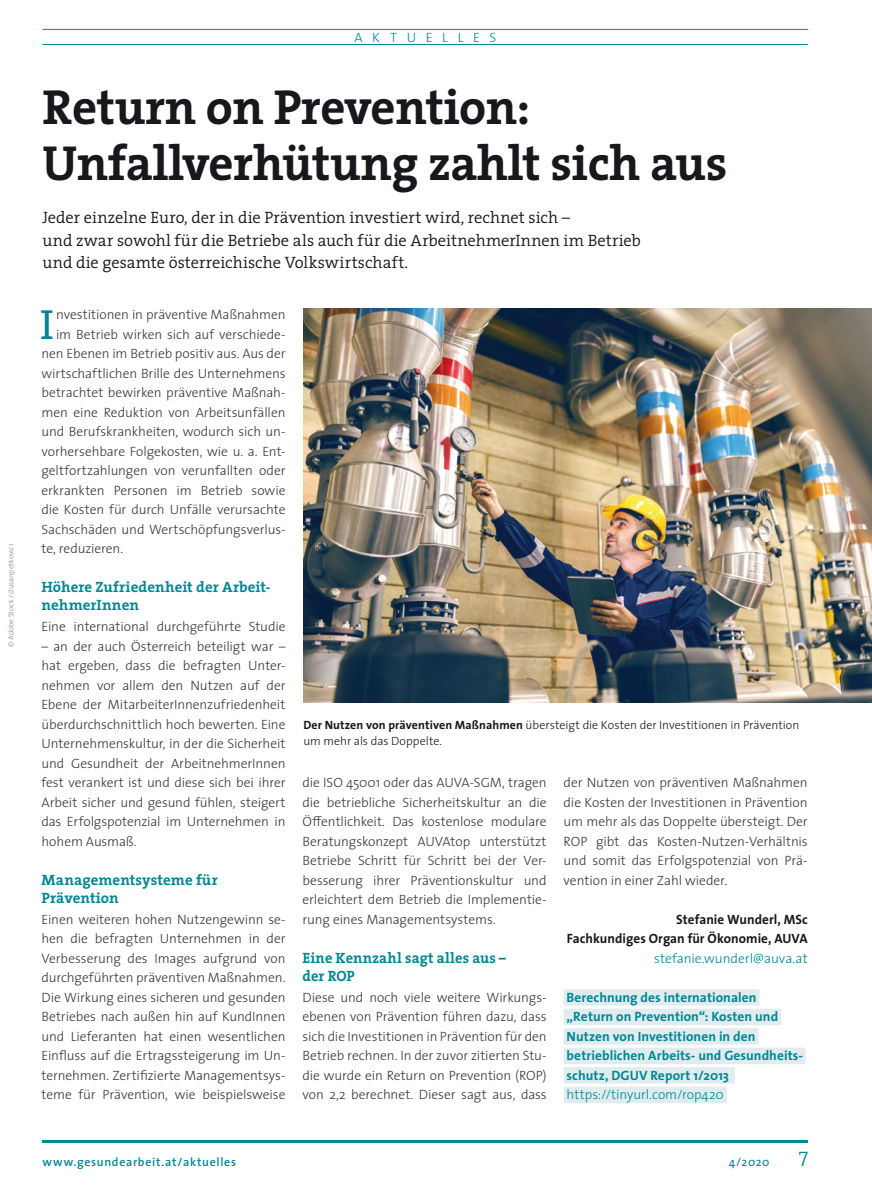
<style>
.page{position:relative;width:872px;height:1191px;background:#fff}
.page>*{position:absolute;margin:0;border:0;box-sizing:border-box;transform-origin:0 0}
.t1{font:700 49.5px/55.5px "The Serif";letter-spacing:-.01em;color:#1a171c}
.t2{font:42.45px "The Serif";color:#008795}
.t3{font:21px "The Serif Light Caps";color:#008795}
.t4{font:300 16.5px/22.5px "The Serif";color:#1a171c}
.t5{font:700 15px/18px "The Serif";color:#008795}
.t6{font:300 13.5px/19.5px "The Sans";letter-spacing:-.005em;color:#38373a;text-align:justify}
.t7{font:700 13.5px/19.5px "The Sans";letter-spacing:.005em;color:#008795}
.t8{font:700 13.5px/19.5px "The Sans";color:#1a171c;text-align:right}
.t9{font:300 13.5px "The Sans";color:#008795}
.t10{font:300 13.5px "The Sans";letter-spacing:.72em;color:#008795}
.t11{font:300 12px/16.5px "The Sans";color:#1a171c}
.t12{font:600 12px "The Sans";letter-spacing:.06em;color:#008795}
.t13{font:12px "The Sans";color:#008795}
.t14{font:300 7.5px "The Sans";color:#888785}
.s1{font-weight:700}
</style>
<div class="page">
<hr style="left:43px;top:1140px;width:765px;height:2px;background:#008795">
<hr style="left:43px;top:29px;width:765px;height:1px;background:#008795">
<hr style="left:43px;top:44px;width:765px;height:1px;background:#008795">
<div style="left:563px;top:989px;width:196px;height:16px;background:#e0ecee"></div>
<div style="left:563px;top:1008px;width:218px;height:17px;background:#e0ecee"></div>
<div style="left:563px;top:1028px;width:195px;height:16px;background:#e0ecee"></div>
<div style="left:563px;top:1047px;width:242px;height:17px;background:#e0ecee"></div>
<div style="left:563px;top:1067px;width:172px;height:16px;background:#e0ecee"></div>
<div style="left:563px;top:1086px;width:164px;height:17px;background:#e0ecee"></div>
<img style="left:303px;top:308px;width:569px;height:394px">
<p class="t14" style="left:5px;top:647px;width:105px;rotate:-90deg">© Adobe Stock / dusanpetkovic1</p>
<p class="t10" style="left:354px;top:26px;width:143px">AKTUELLES</p>
<h1 class="t1" style="left:43px;top:78px;width:686px">Return on Prevention:<br>Unfallverhütung zahlt sich aus</h1>
<p class="t4" style="left:43px;top:206px;width:600px">Jeder einzelne Euro, der in die Prävention investiert wird, rechnet sich –<br>und zwar sowohl für die Betriebe als auch für die ArbeitnehmerInnen im Betrieb und die gesamte österreichische Volkswirtschaft.</p>
<h2 class="t2" style="left:40px;top:289px;width:15px">I</h2>
<p class="t6" style="left:56px;top:304px;width:231px">nvestitionen in präventive Maßnahmen</p>
<p class="t6" style="left:56px;top:324px;width:231px">im Betrieb wirken sich auf verschiede-</p>
<p class="t6" style="left:41px;top:343px;width:246px">nen Ebenen im Betrieb positiv aus. Aus der</p>
<p class="t6" style="left:41px;top:363px;width:246px">wirtschaftlichen Brille des Unternehmens</p>
<p class="t6" style="left:41px;top:382px;width:245px">betrachtet bewirken präventive Maßnah-</p>
<p class="t6" style="left:41px;top:402px;width:245px">men eine Reduktion von Arbeitsunfällen</p>
<p class="t6" style="left:41px;top:421px;width:245px">und Berufskrankheiten, wodurch sich un-</p>
<p class="t6" style="left:41px;top:441px;width:245px">vorhersehbare Folgekosten, wie u. a. Ent-</p>
<p class="t6" style="left:41px;top:460px;width:245px">geltfortzahlungen von verunfallten oder</p>
<p class="t6" style="left:41px;top:480px;width:245px">erkrankten Personen im Betrieb sowie</p>
<p class="t6" style="left:41px;top:499px;width:245px">die Kosten für durch Unfälle verursachte</p>
<p class="t6" style="left:41px;top:519px;width:245px">Sachschäden und Wertschöpfungsverlus-</p>
<p class="t6" style="left:41px;top:538px;width:83px">te, reduzieren.</p>
<p class="t5" style="left:41px;top:578px;width:231px">Höhere Zufriedenheit der Arbeit&shy;nehmerInnen</p>
<p class="t6" style="left:41px;top:616px;width:245px">Eine international durchgeführte Studie</p>
<p class="t6" style="left:41px;top:636px;width:246px">– an der auch Österreich beteiligt war – hat ergeben, dass die befragten Unter&shy;nehmen vor allem den Nutzen auf der Ebene der MitarbeiterInnenzufriedenheit überdurchschnittlich hoch bewerten. Eine Unternehmenskultur, in der die Sicherheit und Gesundheit der ArbeitnehmerInnen fest verankert ist und diese sich bei ihrer Arbeit sicher und gesund fühlen, steigert das Erfolgspotenzial im Unternehmen in hohem Ausmaß.</p>
<p class="t5" style="left:41px;top:870px;width:178px">Managementsysteme für<br>Prävention</p>
<p class="t6" style="left:41px;top:909px;width:245px">Einen weiteren hohen Nutzengewinn se&shy;hen die befragten Unternehmen in der Verbesserung des Images aufgrund von durchgeführten präventiven Maßnahmen.<br>Die Wirkung eines sicheren und gesunden Betriebes nach außen hin auf KundInnen und Lieferanten hat einen wesentlichen Einfluss auf die Ertragssteigerung im Un&shy;ternehmen. Zertifizierte Managementsys&shy;teme für Prävention, wie beispielsweise</p>
<p class="t11" style="left:303px;top:716px;width:497px"><span class="s1">Der Nutzen von präventiven Maßnahmen</span> übersteigt die Kosten der Investitionen in Prävention um mehr als das Doppelte.</p>
<p class="t6" style="left:563px;top:772px;width:245px">der Nutzen von präventiven Maßnahmen die Kosten der Investitionen in Prävention um mehr als das Doppelte übersteigt. Der ROP gibt das Kosten-Nutzen-Verhältnis und somit das Erfolgspotenzial von Prä&shy;vention in einer Zahl wieder.</p>
<p class="t8" style="left:567px;top:909px;width:242px">Stefanie Wunderl, MSc<br>Fachkundiges Organ für Ökonomie, AUVA</p>
<p class="t9" style="left:654px;top:947px;width:155px">stefanie.wunderl@auva.at</p>
<p class="t7" style="left:566px;top:987px;width:238px">Berechnung des internationalen „Return on Prevention“: Kosten und Nutzen von Investitionen in den betrieblichen Arbeits- und Gesundheits&shy;schutz, DGUV Report 1/2013</p>
<p class="t9" style="left:566px;top:1083px;width:159px">https://tinyurl.com/rop420</p>
<p class="t6" style="left:302px;top:772px;width:245px">die ISO 45001 oder das AUVA-SGM, tragen die betriebliche Sicherheitskultur an die Öffentlichkeit. Das kostenlose modulare Beratungskonzept AUVAtop unterstützt Betriebe Schritt für Schritt bei der Ver&shy;besserung ihrer Präventionskultur und erleichtert dem Betrieb die Implementie&shy;rung eines Managementsystems.</p>
<p class="t5" style="left:302px;top:948px;width:205px">Eine Kennzahl sagt alles aus – der ROP</p>
<p class="t6" style="left:302px;top:987px;width:246px">Diese und noch viele weitere Wirkungs&shy;ebenen von Prävention führen dazu, dass sich die Investitionen in Prävention für den Betrieb rechnen. In der zuvor zitierten Stu&shy;die wurde ein Return on Prevention (ROP) von 2,2 berechnet. Dieser sagt aus, dass</p>
<p class="t12" style="left:43px;top:1151px;width:195px">www.gesundearbeit.at/aktuelles</p>
<p class="t13" style="left:728px;top:1151px;width:42px">4/2020</p>
<h3 class="t3" style="left:798px;top:1141px;width:11px">7</h3>
</div>
